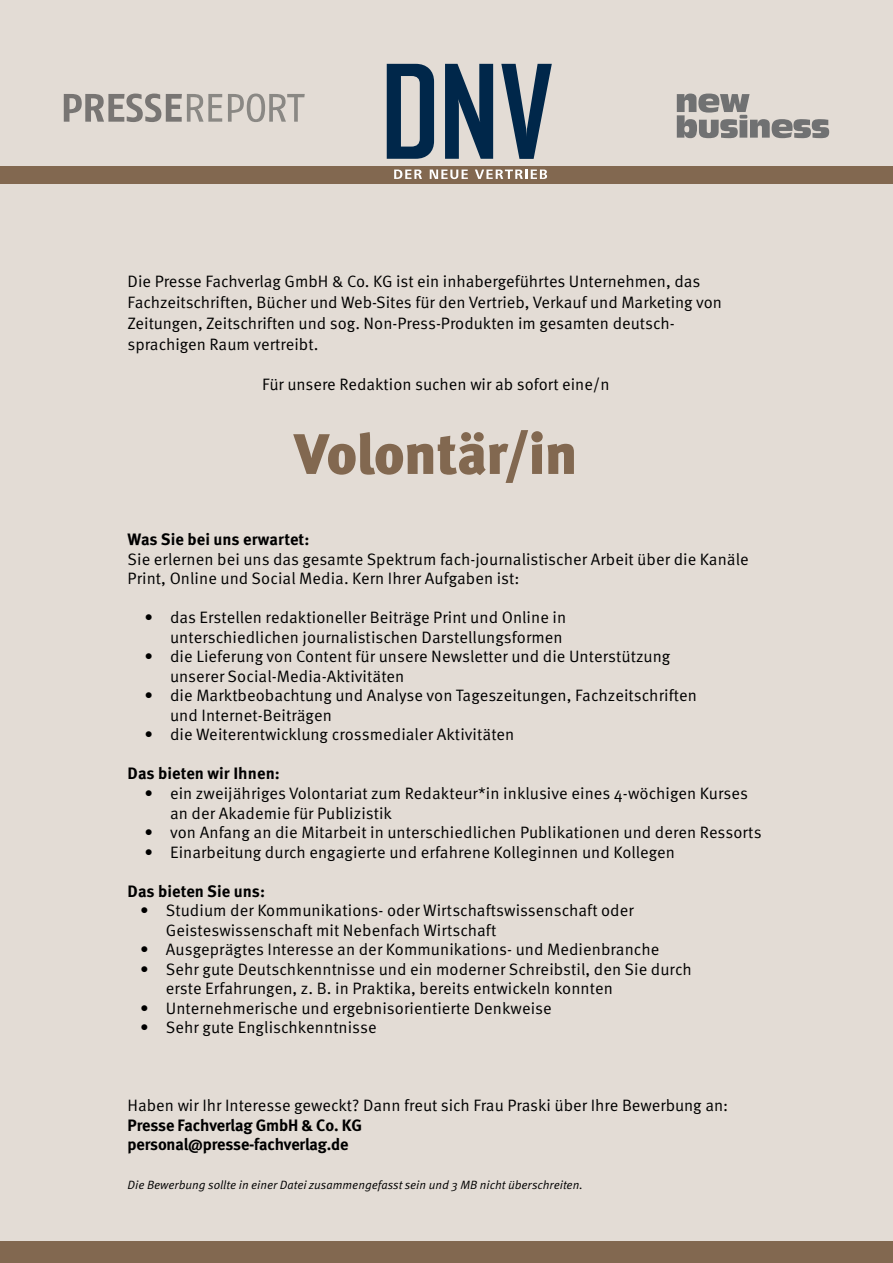
<style>
.page{position:relative;width:893px;height:1263px;background:#e3dcd5}
.page>*{position:absolute;margin:0;border:0;box-sizing:border-box;transform-origin:0 0}
.t1{font:900 57px "Meta Pro";letter-spacing:-.015em;color:#826850}
.t2{font:16.5px/19.5px "Meta Pro";color:#000}
.t3{font:700 16.5px "Meta Pro";letter-spacing:.005em;color:#000}
.t4{font:16.5px/19.5px "Meta Bold CE";letter-spacing:-.01em;color:#000}
.t5{font:italic 12px "Meta Pro";color:#000}
</style>
<div class="page">
<div style="left:0;top:167px;width:893px;height:17px;background:#826850"></div>
<svg style="left:677px;top:94px;width:152px;height:44px"></svg>
<div style="left:387px;top:166px;width:166px;height:17px;background:#826850"></div>
<svg style="left:394px;top:170px;width:28px;height:9px"></svg>
<svg style="left:430px;top:170px;width:38px;height:9px"></svg>
<svg style="left:475px;top:170px;width:72px;height:9px"></svg>
<svg style="left:387px;top:64px;width:47px;height:95px"></svg>
<svg style="left:445px;top:64px;width:48px;height:95px"></svg>
<svg style="left:501px;top:64px;width:51px;height:95px"></svg>
<svg style="left:64px;top:94px;width:158px;height:28px"></svg>
<svg style="left:228px;top:94px;width:77px;height:28px"></svg>
<div style="left:0;top:1242px;width:893px;height:21px;background:#826850"></div>
<p class="t2" style="left:128px;top:271px;width:596px;line-height:21px">Die Presse Fachverlag GmbH &amp; Co. KG ist ein inhabergeführtes Unternehmen, das Fachzeitschriften, Bücher und Web-Sites für den Vertrieb, Verkauf und Marketing von Zeitungen, Zeitschriften und sog. Non-Press-Produkten im gesamten deutsch&shy;sprachigen Raum vertreibt.</p>
<p class="t2" style="left:262px;top:375px;width:349px">Für unsere Redaktion suchen wir ab sofort eine/n</p>
<h1 class="t1" style="left:294px;top:418px;width:285px">Volontär/in</h1>
<p class="t3" style="left:128px;top:529px;width:183px">Was Sie bei uns erwartet:</p>
<p class="t2" style="left:128px;top:550px;width:623px">Sie erlernen bei uns das gesamte Spektrum fach-journalistischer Arbeit über die Kanäle<br>Print, Online und Social Media. Kern Ihrer Aufgaben ist:</p>
<p class="t2" style="left:145px;top:608px;width:423px;text-align:right">• das Erstellen redaktioneller Beiträge Print und Online in unterschiedlichen journalistischen Darstellungsformen</p>
<p class="t2" style="left:170px;top:647px;width:502px;text-indent:-26px">• die Lieferung von Content für unsere Newsletter und die Unterstützung unserer Social-Media-Aktivitäten</p>
<p class="t2" style="left:170px;top:686px;width:528px;text-indent:-26px">• die Marktbeobachtung und Analyse von Tageszeitungen, Fachzeitschriften und Internet-Beiträgen</p>
<p class="t2" style="left:145px;top:725px;width:371px">• die Weiterentwicklung crossmedialer Aktivitäten</p>
<p class="t3" style="left:128px;top:763px;width:154px">Das bieten wir Ihnen:</p>
<p class="t2" style="left:170px;top:784px;width:579px;text-indent:-26px">• ein zweijähriges Volontariat zum Redakteur*in inklusive eines 4-wöchigen Kurses an der Akademie für Publizistik</p>
<p class="t2" style="left:145px;top:823px;width:618px">• von Anfang an die Mitarbeit in unterschiedlichen Publikationen und deren Ressorts</p>
<p class="t2" style="left:145px;top:842px;width:532px">• Einarbeitung durch engagierte und erfahrene Kolleginnen und Kollegen</p>
<p class="t3" style="left:128px;top:880px;width:139px">Das bieten Sie uns:</p>
<p class="t2" style="left:166px;top:901px;width:469px;text-indent:-26px">• Studium der Kommunikations- oder Wirtschaftswissenschaft oder<br>Geisteswissenschaft mit Nebenfach Wirtschaft</p>
<p class="t2" style="left:140px;top:940px;width:521px">• Ausgeprägtes Interesse an der Kommunikations- und Medienbranche</p>
<p class="t2" style="left:166px;top:959px;width:527px;text-indent:-26px">• Sehr gute Deutschkenntnisse und ein moderner Schreibstil, den Sie durch erste Erfahrungen, z. B. in Praktika, bereits entwickeln konnten</p>
<p class="t2" style="left:140px;top:998px;width:413px">• Unternehmerische und ergebnisorientierte Denkweise</p>
<p class="t2" style="left:140px;top:1018px;width:238px">• Sehr gute Englischkenntnisse</p>
<p class="t2" style="left:128px;top:1096px;width:602px">Haben wir Ihr Interesse geweckt? Dann freut sich Frau Praski über Ihre Bewerbung an:</p>
<p class="t4" style="left:128px;top:1115px;width:236px">Presse Fachverlag GmbH &amp; Co. KG personal@presse-fachverlag.de</p>
<p class="t5" style="left:128px;top:1177px;width:457px">Die Bewerbung sollte in einer Datei zusammengefasst sein und 3 MB nicht überschreiten.</p>
</div>
